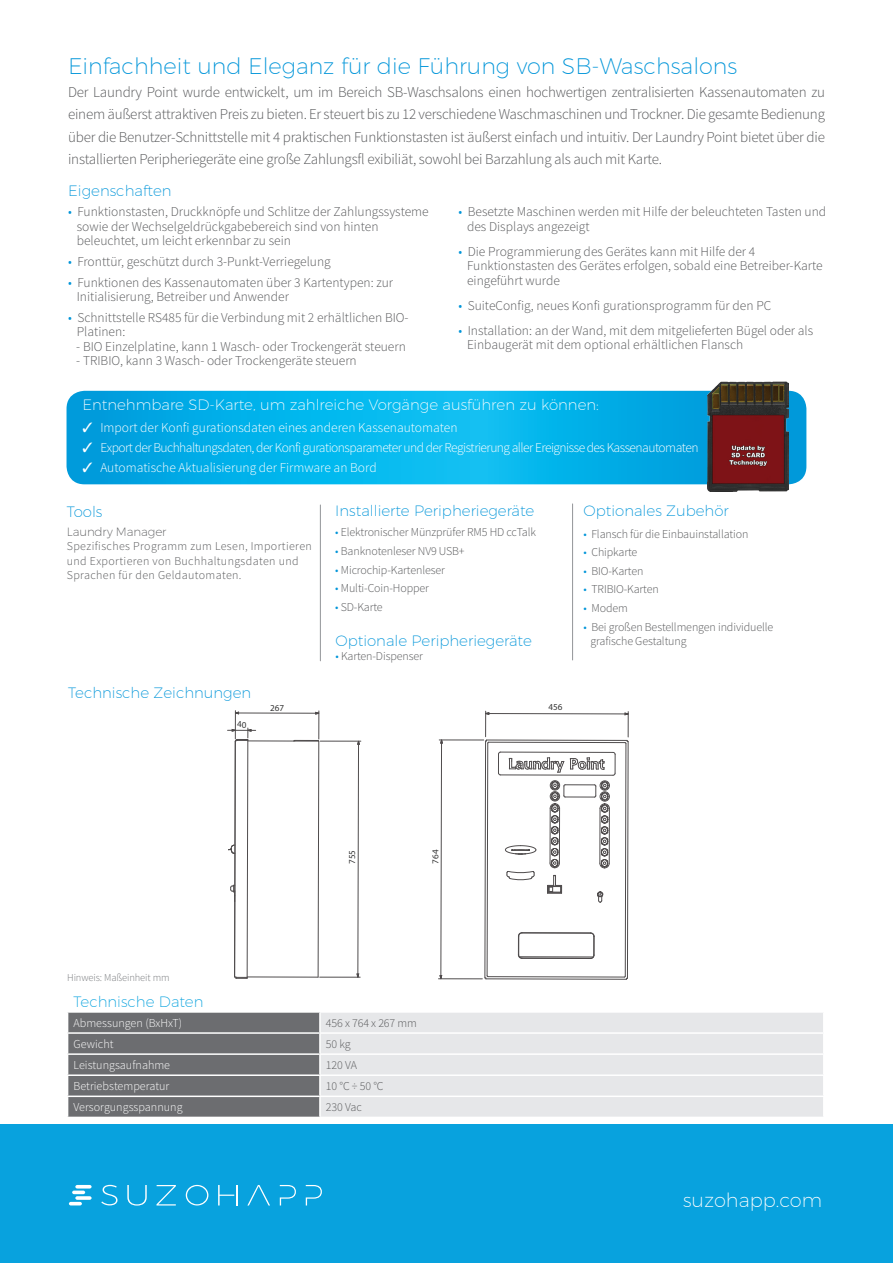
<style>
.page{position:relative;width:893px;height:1263px;background:#fff}
.page>*{position:absolute;margin:0;border:0;box-sizing:border-box;transform-origin:0 0}
.Descrizione{font:200 22.5px "Montserrat";color:#0095d9}
.Ingress_baksida{font:200 19.5px "Montserrat";color:#fff}
.Descrizione-2{font:300 15px/22.5px "Source Sans Pro";letter-spacing:-.015em;color:#57585a;text-align:justify}
.Testo_elenco_Puntato{font:200 15px "Montserrat";color:#0095d9}
.Prestazioni_-_Puntin{font:200 15px "Montserrat";color:#fff}
.Ingress_baksida-2{font:200 15px "Montserrat";color:#0095d9}
.Testo_Tabella{font:200 15px "Montserrat";color:#08a2de}
.Prestazioni_-_Puntin-2{font:300 13.5px/14.4px "Source Sans Pro";color:#57585a}
.Testo_elenco_Trattin{font:300 13.5px "Source Sans Pro";letter-spacing:-.04em;color:#fff}
.Testo_elenco_Trattin-2{font:300 13.5px "Source Sans Pro";color:#fff}
.Testo_Tabella-2{font:300 12.15px "Source Sans Pro";color:#fff}
.t1{font:300 12px "Source Sans Pro";letter-spacing:-.01em;color:#57585a}
.t2{font:300 12px/14.4px "Source Sans Pro";letter-spacing:.03em;color:#57585a}
.t3{font:200 12px "Montserrat";letter-spacing:-.01em;color:#57585a}
.t4{font:300 10.5px "Source Sans Pro";letter-spacing:-.01em;color:#787a7d}
.t5{font:9.15px "Myriad Pro";letter-spacing:-.005em;color:#000}
.s1{color:#0095d9}
</style>
<div class="page">
<div style="left:0;top:1125px;width:893px;height:138px;background:#08a2de"></div>
<svg style="left:127px;top:1185px;width:20px;height:20px"></svg>
<svg style="left:156px;top:1185px;width:20px;height:20px"></svg>
<svg style="left:186px;top:1185px;width:22px;height:20px"></svg>
<hr style="left:236px;top:1185px;width:2px;height:20px;background:#fff">
<svg style="left:247px;top:1185px;width:23px;height:20px"></svg>
<svg style="left:280px;top:1185px;width:16px;height:20px"></svg>
<svg style="left:101px;top:1185px;width:17px;height:20px"></svg>
<svg style="left:218px;top:1185px;width:16px;height:20px"></svg>
<svg style="left:306px;top:1185px;width:16px;height:20px"></svg>
<hr style="left:75px;top:1185px;width:17px;height:3px;background:#fff;border-radius:2px">
<svg style="left:72px;top:1190px;width:13px;height:4px"></svg>
<svg style="left:75px;top:1196px;width:17px;height:4px"></svg>
<svg style="left:69px;top:1202px;width:13px;height:3px"></svg>
<hr style="left:320px;top:505px;width:1px;height:156px;background:#939598">
<hr style="left:572px;top:504px;width:1px;height:156px;background:#939598">
<svg style="left:67px;top:391px;width:739px;height:93px;background:#04afe8"></svg>
<img style="left:707px;top:381px;width:82px;height:110px">
<hr style="left:247px;top:977px;width:71px;height:1px;background:#231f20">
<hr style="left:320px;top:977px;width:40px;height:1px;background:#231f20">
<svg style="left:357px;top:742px;width:3px;height:236px"></svg>
<hr style="left:248px;top:741px;width:71px;height:1px;background:#231f20">
<hr style="left:320px;top:741px;width:41px;height:1px;background:#231f20">
<hr style="left:235px;top:713px;width:84px;height:1px;background:#231f20">
<hr style="left:486px;top:978px;width:140px;height:1px;background:#231f20">
<hr style="left:438px;top:978px;width:44px;height:1px;background:#231f20">
<hr style="left:488px;top:976px;width:136px;height:1px;background:#231f20">
<hr style="left:522px;top:958px;width:69px;height:1px;background:#231f20">
<hr style="left:519px;top:956px;width:74px;height:1px;background:#231f20">
<svg style="left:440px;top:739px;width:3px;height:240px"></svg>
<hr style="left:522px;top:933px;width:69px;height:1px;background:#231f20">
<hr style="left:522px;top:932px;width:69px;height:1px;background:#231f20">
<hr style="left:489px;top:742px;width:136px;height:1px;background:#231f20">
<hr style="left:439px;top:740px;width:45px;height:1px;background:#231f20">
<hr style="left:486px;top:740px;width:141px;height:1px;background:#231f20">
<hr style="left:486px;top:713px;width:142px;height:1px;background:#231f20">
<svg style="left:293px;top:711px;width:27px;height:266px"></svg>
<svg style="left:228px;top:711px;width:28px;height:268px"></svg>
<svg style="left:518px;top:932px;width:4px;height:27px"></svg>
<svg style="left:484px;top:711px;width:5px;height:268px"></svg>
<svg style="left:590px;top:932px;width:5px;height:27px"></svg>
<svg style="left:624px;top:712px;width:5px;height:267px"></svg>
<svg style="left:498px;top:752px;width:118px;height:150px"></svg>
<div style="left:321px;top:1013px;width:502px;height:104px;background:#e6e7e9"></div>
<hr style="left:320px;top:1032px;width:504px;height:2px;background:#fff">
<hr style="left:320px;top:1053px;width:504px;height:2px;background:#fff">
<hr style="left:320px;top:1074px;width:504px;height:2px;background:#fff">
<svg style="left:67px;top:1013px;width:253px;height:104px;background:#76777a"></svg>
<hr style="left:320px;top:1095px;width:504px;height:2px;background:#fff">
<hr style="left:319px;top:1097px;width:2px;height:20px;background:#fff">
<p class="Descrizione" style="left:68px;top:53px;width:671px">Einfachheit und Eleganz für die Führung von SB-Waschsalons</p>
<p class="Descrizione-2" style="left:68px;top:81px;width:758px">Der Laundry Point wurde entwickelt, um im Bereich SB-Waschsalons einen hochwertigen zentralisierten Kassenautomaten zu einem äußerst attraktiven Preis zu bieten. Er steuert bis zu 12 verschiedene Waschmaschinen und Trockner. Die gesamte Bedienung über die Benutzer-Schnittstelle mit 4 praktischen Funktionstasten ist äußerst einfach und intuitiv. Der Laundry Point bietet über die installierten Peripheriegeräte eine große Zahlungsfl exibiliät, sowohl bei Barzahlung als auch mit Karte.</p>
<p class="Ingress_baksida-2" style="left:68px;top:181px;width:105px">Eigenschaften</p>
<p class="Prestazioni_-_Puntin-2" style="left:77px;top:205px;width:354px;text-indent:-9px"><span class="s1">•</span> Funktionstasten, Druckknöpfe und Schlitze der Zahlungssysteme sowie der Wechselgeldrückgabebereich sind von hinten beleuchtet, um leicht erkennbar zu sein</p>
<p class="Prestazioni_-_Puntin-2" style="left:68px;top:254px;width:264px"><span class="s1">•</span> Fronttür, geschützt durch 3-Punkt-Verriegelung</p>
<p class="Prestazioni_-_Puntin-2" style="left:77px;top:275px;width:318px;text-indent:-9px"><span class="s1">•</span> Funktionen des Kassenautomaten über 3 Kartentypen: zur<br>Initialisierung, Betreiber und Anwender</p>
<p class="Prestazioni_-_Puntin-2" style="left:77px;top:310px;width:333px;text-indent:-9px"><span class="s1">•</span> Schnittstelle RS485 für die Verbindung mit 2 erhältlichen BIO-<br>Platinen:</p>
<p class="Prestazioni_-_Puntin-2" style="left:76px;top:339px;width:331px">- BIO Einzelplatine, kann 1 Wasch- oder Trockengerät steuern</p>
<p class="Prestazioni_-_Puntin-2" style="left:76px;top:353px;width:282px">- TRIBIO, kann 3 Wasch- oder Trockengeräte steuern</p>
<p class="Prestazioni_-_Puntin-2" style="left:467px;top:205px;width:361px;text-indent:-9px"><span class="s1">•</span> Besetzte Maschinen werden mit Hilfe der beleuchteten Tasten und des Displays angezeigt</p>
<p class="Prestazioni_-_Puntin-2" style="left:467px;top:244px;width:357px;text-indent:-9px"><span class="s1">•</span> Die Programmierung des Gerätes kann mit Hilfe der 4<br>Funktionstasten des Gerätes erfolgen, sobald eine Betreiber-Karte eingeführt wurde</p>
<p class="Prestazioni_-_Puntin-2" style="left:459px;top:298px;width:314px"><span class="s1">•</span> SuiteConfig, neues Konfi gurationsprogramm für den PC</p>
<p class="Prestazioni_-_Puntin-2" style="left:467px;top:323px;width:348px;text-indent:-9px"><span class="s1">•</span> Installation: an der Wand, mit dem mitgelieferten Bügel oder als<br>Einbaugerät mit dem optional erhältlichen Flansch</p>
<p class="Prestazioni_-_Puntin" style="left:82px;top:395px;width:518px">Entnehmbare SD-Karte, um zahlreiche Vorgänge ausführen zu können:</p>
<p class="Testo_elenco_Trattin-2" style="left:82px;top:419px;width:377px">✓ Import der Konfi gurationsdaten eines anderen Kassenautomaten</p>
<p class="Testo_elenco_Trattin" style="left:82px;top:440px;width:618px">✓ Export der Buchhaltungsdaten, der Konfi gurationsparameter und der Registrierung aller Ereignisse des Kassenautomaten</p>
<p class="Testo_elenco_Trattin-2" style="left:82px;top:460px;width:296px">✓ Automatische Aktualisierung der Firmware an Bord</p>
<p class="Testo_elenco_Puntato" style="left:584px;top:502px;width:147px">Optionales Zubehör</p>
<p class="t1" style="left:584px;top:526px;width:166px"><span class="s1">•</span> Flansch für die Einbauinstallation</p>
<p class="t1" style="left:584px;top:545px;width:55px"><span class="s1">•</span> Chipkarte</p>
<p class="t1" style="left:584px;top:563px;width:61px"><span class="s1">•</span> BIO-Karten</p>
<p class="t1" style="left:584px;top:582px;width:77px"><span class="s1">•</span> TRIBIO-Karten</p>
<p class="t1" style="left:584px;top:601px;width:46px"><span class="s1">•</span> Modem</p>
<p class="t1" style="left:584px;top:619px;width:191px"><span class="s1">•</span> Bei großen Bestellmengen individuelle</p>
<p class="Testo_elenco_Puntato" style="left:335px;top:631px;width:198px">Optionale Peripheriegeräte</p>
<p class="t1" style="left:590px;top:634px;width:98px">grafische Gestaltung</p>
<p class="t1" style="left:335px;top:649px;width:89px"><span class="s1">•</span> Karten-Dispenser</p>
<p class="Testo_elenco_Puntato" style="left:335px;top:502px;width:201px">Installierte Peripheriegeräte</p>
<p class="t1" style="left:335px;top:525px;width:202px"><span class="s1">•</span> Elektronischer Münzprüfer RM5 HD ccTalk</p>
<p class="t1" style="left:335px;top:544px;width:131px"><span class="s1">•</span> Banknotenleser NV9 USB+</p>
<p class="t1" style="left:335px;top:562px;width:111px"><span class="s1">•</span> Microchip-Kartenleser</p>
<p class="t1" style="left:335px;top:581px;width:95px"><span class="s1">•</span> Multi-Coin-Hopper</p>
<p class="t1" style="left:335px;top:600px;width:49px"><span class="s1">•</span> SD-Karte</p>
<p class="Ingress_baksida-2" style="left:67px;top:502px;width:37px">Tools</p>
<p class="t3" style="left:67px;top:524px;width:101px">Laundry Manager</p>
<p class="t2" style="left:67px;top:539px;width:247px">Spezifisches Programm zum Lesen, Importieren und Exportieren von Buchhaltungsdaten und<br>Sprachen für den Geldautomaten.</p>
<p class="Ingress_baksida-2" style="left:68px;top:683px;width:185px">Technische Zeichnungen</p>
<p class="t5" style="left:237px;top:719px;width:11px">40</p>
<p class="t5" style="left:270px;top:702px;width:16px">267</p>
<p class="t4" style="left:67px;top:971px;width:104px">Hinweis: Maßeinheit mm</p>
<p class="t5" style="left:347px;top:864px;width:16px;rotate:-90deg">755</p>
<p class="t5" style="left:430px;top:864px;width:16px;rotate:-90deg">764</p>
<p class="Testo_Tabella" style="left:74px;top:992px;width:131px">Technische Daten</p>
<p class="Testo_Tabella-2" style="left:74px;top:1016px;width:110px">Abmessungen (BxHxT)</p>
<p class="t1" style="left:326px;top:1016px;width:92px">456 x 764 x 267 mm</p>
<p class="Testo_Tabella-2" style="left:74px;top:1037px;width:41px">Gewicht</p>
<p class="t1" style="left:326px;top:1037px;width:26px">50 kg</p>
<p class="Testo_Tabella-2" style="left:74px;top:1058px;width:98px">Leistungsaufnahme</p>
<p class="t1" style="left:326px;top:1058px;width:32px">120 VA</p>
<p class="Testo_Tabella-2" style="left:74px;top:1079px;width:97px">Betriebstemperatur</p>
<p class="t1" style="left:326px;top:1079px;width:59px">10 °C ÷ 50 °C</p>
<p class="Testo_Tabella-2" style="left:74px;top:1100px;width:110px">Versorgungsspannung</p>
<p class="t1" style="left:326px;top:1100px;width:37px">230 Vac</p>
<p class="t5" style="left:549px;top:701px;width:16px">456</p>
<p class="Ingress_baksida" style="left:683px;top:1188px;width:140px">suzohapp.com</p>
</div>
